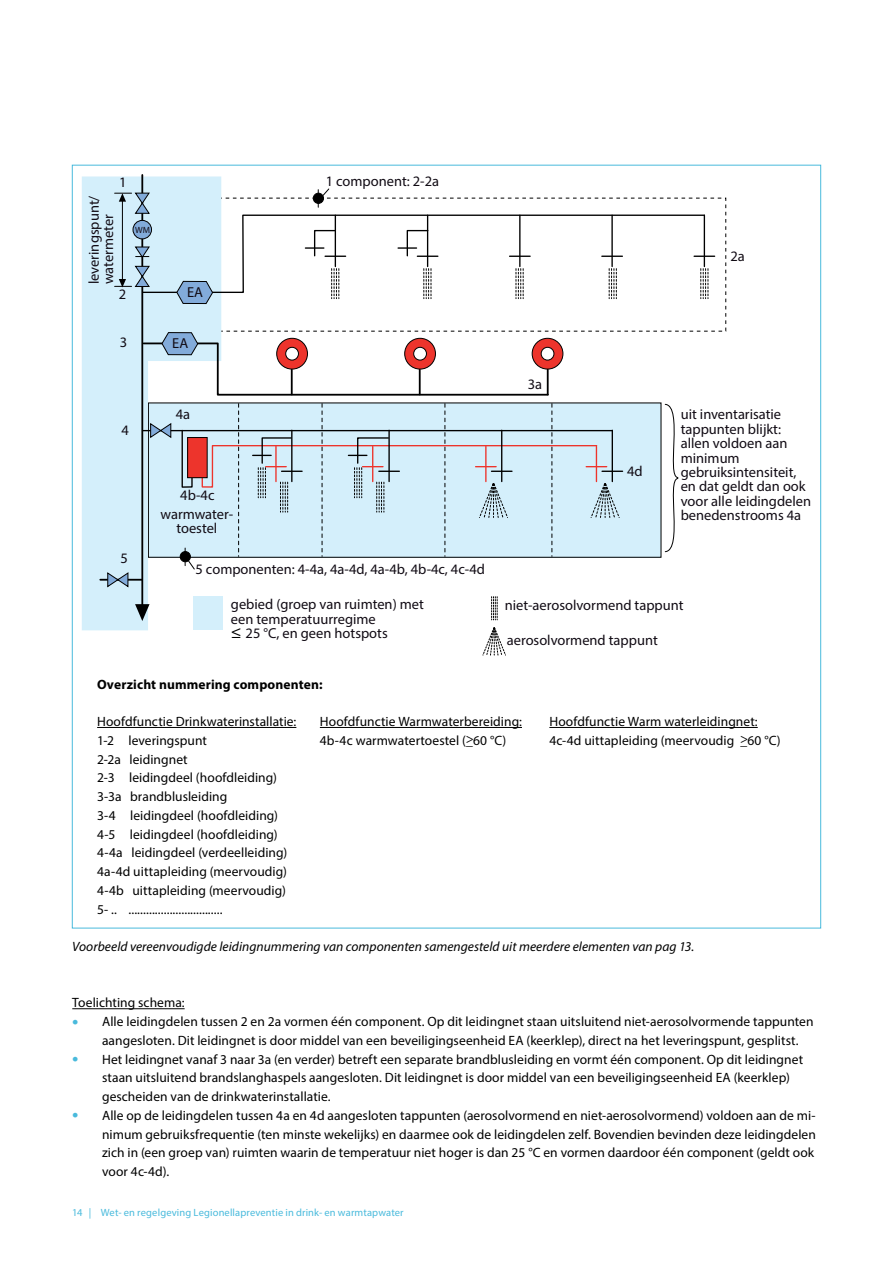
<style>
.page{position:relative;width:893px;height:1263px;background:#fff}
.page>*{position:absolute;margin:0;border:0;box-sizing:border-box;transform-origin:0 0}
.t1{font:14.4px/14.4px "Myriad Pro";color:#110b14}
.t2{font:13.5px/18.8px "Myriad Pro";letter-spacing:.005em;color:#000}
.t3{font:italic 13.5px "Myriad Pro";letter-spacing:.005em;color:#000}
.t4{font:700 13.5px "Myriad Pro";letter-spacing:.01em;color:#000}
.t5{font:10.5px "Myriad Pro";letter-spacing:.01em;color:#49badc}
.t6{font:9px "Myriad Pro";color:#110b14}
.s1{font-size:18.15px;color:#000}
.s2{font-size:22.5px;color:#49badc}
</style>
<div class="page">
<div style="left:148px;top:403px;width:513px;height:154px;background:#d4effb"></div>
<svg style="left:82px;top:176px;width:139px;height:454px;fill:#d4effb"></svg>
<hr style="left:141px;top:175px;width:2px;height:430px;background:#000">
<svg style="left:135px;top:604px;width:15px;height:17px"></svg>
<svg style="left:141px;top:214px;width:565px;height:80px"></svg>
<hr style="left:704px;top:215px;width:1px;height:51px;background:#000">
<hr style="left:611px;top:215px;width:2px;height:51px;background:#000">
<hr style="left:519px;top:215px;width:1px;height:51px;background:#000">
<hr style="left:427px;top:215px;width:1px;height:51px;background:#000">
<hr style="left:335px;top:215px;width:1px;height:51px;background:#000">
<svg style="left:694px;top:256px;width:21px;height:1px"></svg>
<svg style="left:602px;top:256px;width:20px;height:1px"></svg>
<svg style="left:510px;top:256px;width:20px;height:1px"></svg>
<svg style="left:305px;top:229px;width:41px;height:28px"></svg>
<svg style="left:398px;top:229px;width:40px;height:28px"></svg>
<svg style="left:176px;top:280px;width:38px;height:24px"></svg>
<svg style="left:143px;top:332px;width:420px;height:64px"></svg>
<svg style="left:134px;top:246px;width:17px;height:13px"></svg>
<div style="left:133px;top:220px;width:18px;height:19px;background:#82abda;border-radius:50%"></div>
<div style="left:133px;top:220px;width:19px;height:19px;border:1px solid #000;border-radius:50%"></div>
<hr style="left:122px;top:201px;width:1px;height:79px;background:#000">
<svg style="left:115px;top:192px;width:36px;height:22px"></svg>
<svg style="left:115px;top:265px;width:36px;height:22px"></svg>
<hr style="left:143px;top:430px;width:469px;height:1px;background:#000">
<svg style="left:149px;top:422px;width:23px;height:17px"></svg>
<hr style="left:100px;top:579px;width:42px;height:2px;background:#000">
<svg style="left:106px;top:571px;width:23px;height:17px"></svg>
<svg style="left:331px;top:269px;width:8px;height:30px"></svg>
<svg style="left:423px;top:269px;width:9px;height:30px"></svg>
<svg style="left:515px;top:269px;width:9px;height:30px"></svg>
<svg style="left:609px;top:269px;width:8px;height:30px"></svg>
<svg style="left:700px;top:269px;width:8px;height:30px"></svg>
<div style="left:313px;top:193px;width:10px;height:10px;background:#000;border-radius:50%"></div>
<div style="left:313px;top:193px;width:11px;height:11px;border:1px solid #000;border-radius:50%"></div>
<div style="left:180px;top:551px;width:11px;height:11px;border:1px solid #000;border-radius:50%"></div>
<svg style="left:318px;top:188px;width:12px;height:19px"></svg>
<svg style="left:181px;top:404px;width:442px;height:166px"></svg>
<svg style="left:664px;top:403px;width:15px;height:150px"></svg>
<div style="left:194px;top:596px;width:29px;height:34px;background:#d4effb"></div>
<svg style="left:482px;top:627px;width:24px;height:29px"></svg>
<svg style="left:491px;top:597px;width:7px;height:23px"></svg>
<hr style="left:97px;top:727px;width:199px;height:1px;background:#000">
<hr style="left:320px;top:727px;width:202px;height:1px;background:#000">
<hr style="left:549px;top:727px;width:209px;height:1px;background:#000">
<hr style="left:72px;top:1008px;width:113px;height:1px;background:#000">
<p class="t1" style="left:119px;top:175px;width:9px">1</p>
<p class="t1" style="left:87px;top:284px;width:90px;rotate:-90deg">leveringspunt/ watermeter</p>
<p class="t1" style="left:119px;top:286px;width:9px">2</p>
<p class="t1" style="left:120px;top:335px;width:9px">3</p>
<p class="t6" style="left:135px;top:225px;width:16px">WM</p>
<p class="t1" style="left:187px;top:285px;width:17px">EA</p>
<p class="t1" style="left:172px;top:336px;width:17px">EA</p>
<p class="t1" style="left:326px;top:174px;width:115px">1 component: 2-2a</p>
<p class="t1" style="left:730px;top:248px;width:16px">2a</p>
<p class="t1" style="left:121px;top:423px;width:9px">4</p>
<p class="t1" style="left:120px;top:551px;width:9px">5</p>
<p class="t1" style="left:176px;top:406px;width:16px">4a</p>
<p class="t1" style="left:180px;top:488px;width:36px">4b-4c</p>
<p class="t1" style="left:160px;top:507px;width:74px;text-align:center">warmwater&shy;toestel</p>
<p class="t1" style="left:195px;top:561px;width:291px">5 componenten: 4-4a, 4a-4d, 4a-4b, 4b-4c, 4c-4d</p>
<p class="t1" style="left:528px;top:377px;width:16px">3a</p>
<p class="t1" style="left:627px;top:463px;width:17px">4d</p>
<p class="t1" style="left:681px;top:407px;width:132px">uit inventarisatie tappunten blijkt: allen voldoen aan minimum gebruiksintensiteit, en dat geldt dan ook voor alle leidingdelen benedenstrooms 4a</p>
<p class="t1" style="left:231px;top:597px;width:194px">gebied (groep van ruimten) met een temperatuurregime<br><span class="s1">≤</span> 25 °C, en geen hotspots</p>
<p class="t1" style="left:505px;top:597px;width:180px">niet-aerosolvormend tappunt</p>
<p class="t1" style="left:507px;top:633px;width:152px">aerosolvormend tappunt</p>
<p class="t4" style="left:97px;top:675px;width:227px">Overzicht nummering componenten:</p>
<p class="t2" style="left:97px;top:712px;width:201px">Hoofdfunctie Drinkwaterinstallatie:</p>
<p class="t2" style="left:320px;top:712px;width:204px">Hoofdfunctie Warmwaterbereiding:</p>
<p class="t2" style="left:549px;top:712px;width:210px">Hoofdfunctie Warm waterleidingnet:</p>
<p class="t2" style="left:97px;top:731px;width:111px">1-2 leveringspunt</p>
<p class="t2" style="left:320px;top:731px;width:188px">4b-4c warmwatertoestel (&gt;_60 °C)</p>
<p class="t2" style="left:549px;top:731px;width:233px">4c-4d uittapleiding (meervoudig &gt;_60 °C)</p>
<p class="t2" style="left:97px;top:749px;width:192px">2-2a leidingnet<br>2-3 leidingdeel (hoofdleiding)<br>3-3a brandblusleiding<br>3-4 leidingdeel (hoofdleiding)<br>4-5 leidingdeel (hoofdleiding)<br>4-4a leidingdeel (verdeelleiding)<br>4a-4d uittapleiding (meervoudig)<br>4-4b uittapleiding (meervoudig)<br>5- .. ................................</p>
<p class="t3" style="left:72px;top:938px;width:623px">Voorbeeld vereenvoudigde leidingnummering van componenten samengesteld uit meerdere elementen van pag 13.</p>
<p class="t2" style="left:72px;top:993px;width:114px">Toelichting schema:</p>
<p class="t2" style="left:102px;top:1012px;width:713px;text-indent:-30px"><span class="s2">•</span> Alle leidingdelen tussen 2 en 2a vormen één component. Op dit leidingnet staan uitsluitend niet-aerosolvormende tappunten aangesloten. Dit leidingnet is door middel van een beveiligingseenheid EA (keerklep), direct na het leveringspunt, gesplitst.</p>
<p class="t2" style="left:102px;top:1049px;width:703px;text-indent:-30px"><span class="s2">•</span> Het leidingnet vanaf 3 naar 3a (en verder) betreft een separate brandblusleiding en vormt één component. Op dit leidingnet staan uitsluitend brandslanghaspels aangesloten. Dit leidingnet is door middel van een beveiligingseenheid EA (keerklep) gescheiden van de drinkwaterinstallatie.</p>
<p class="t2" style="left:102px;top:1106px;width:715px;text-indent:-30px"><span class="s2">•</span> Alle op de leidingdelen tussen 4a en 4d aangesloten tappunten (aerosolvormend en niet-aerosolvormend) voldoen aan de mi&shy;nimum gebruiksfrequentie (ten minste wekelijks) en daarmee ook de leidingdelen zelf. Bovendien bevinden deze leidingdelen zich in (een groep van) ruimten waarin de temperatuur niet hoger is dan 25 °C en vormen daardoor één component (geldt ook voor 4c-4d).</p>
<p class="t5" style="left:72px;top:1205px;width:333px">14 | Wet- en regelgeving Legionellapreventie in drink- en warmtapwater</p>
</div>
